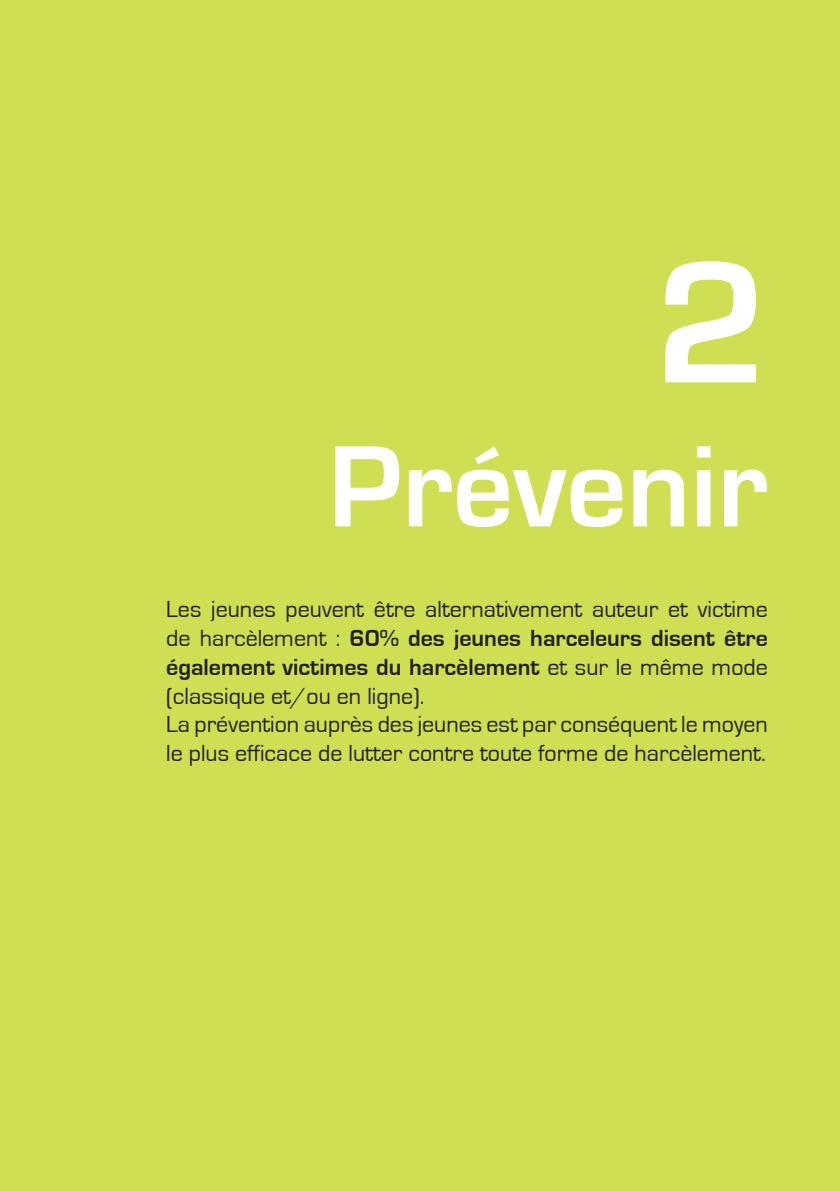
<style>
.page{position:relative;width:840px;height:1191px;background:#fff}
.page>*{position:absolute;margin:0;border:0;box-sizing:border-box;transform-origin:0 0}
.t1{font:700 180px "Eurostile";color:#fff}
.t2{font:700 120px "Eurostile";color:#fff}
.t3{font:24px/28.8px "Eurostile";color:#231f20;text-align:justify}
.s1{font-weight:700}
</style>
<div class="page">
<div style="left:0;top:0;width:839px;height:1191px;background:#cfde52"></div>
<p class="t1" style="left:654px;top:225px;width:114px">2</p>
<p class="t2" style="left:328px;top:421px;width:440px">Prévenir</p>
<p class="t3" style="left:166px;top:595px;width:602px">Les jeunes peuvent être alternativement auteur et victime de harcèlement : <span class="s1">60% des jeunes harceleurs disent être également victimes du harcèlement</span> et sur le même mode (classique et/ou en ligne).</p>
<p class="t3" style="left:166px;top:710px;width:602px">La prévention auprès des jeunes est par conséquent le moyen le plus efficace de lutter contre toute forme de harcèlement.</p>
</div>
